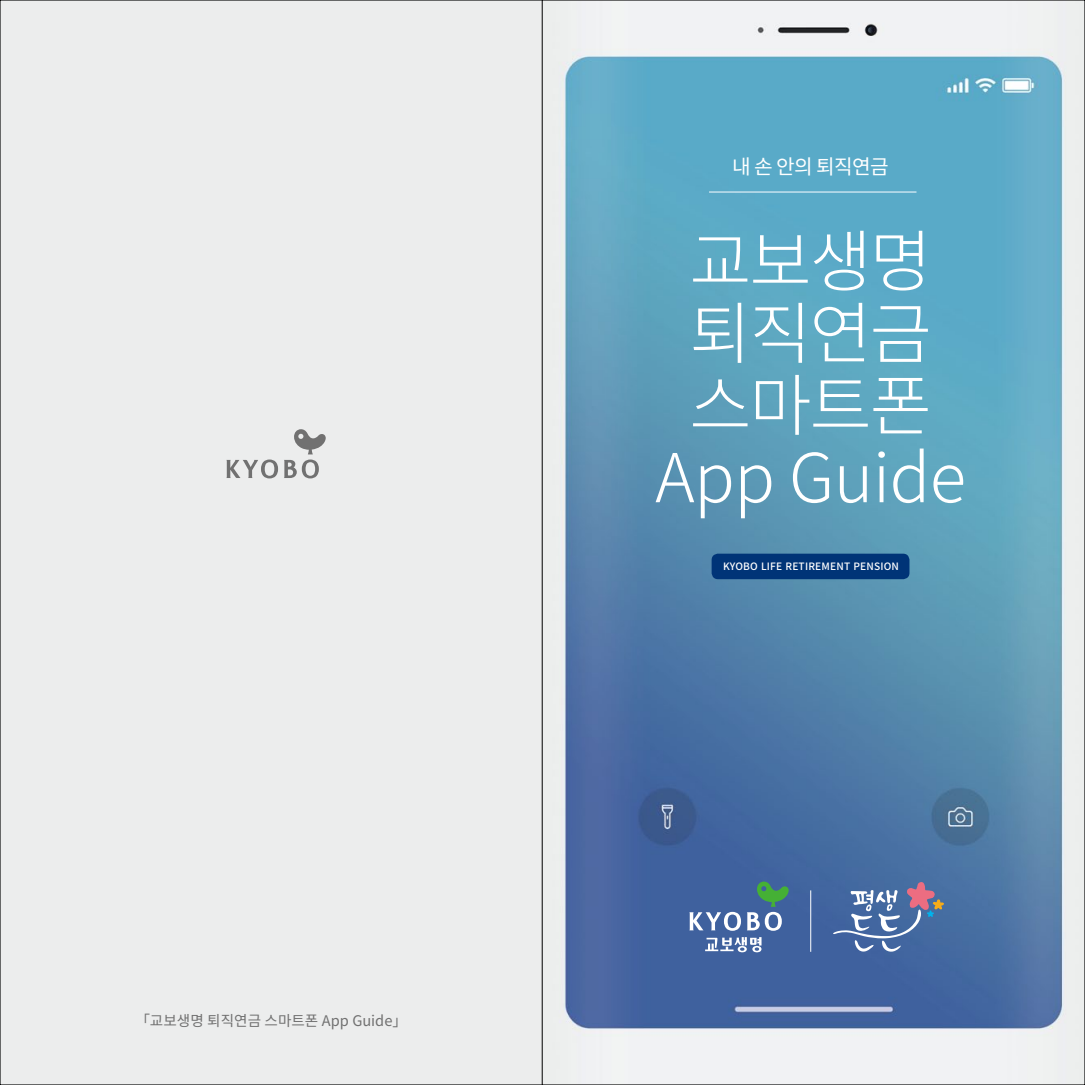
<style>
.page{position:relative;width:1085px;height:1085px;background:#fff}
.page>*{position:absolute;margin:0;border:0;box-sizing:border-box;transform-origin:0 0}
.t1{font:300 67.5px/72px "Noto Sans CJ Kkr";letter-spacing:-.03em;color:#fff;text-align:center}
.t2{font:20.25px "Noto Sans CJ Kkr";letter-spacing:-.03em;color:#fff}
.t3{font:14.62px "Noto Sans CJ Kkr";color:#717171}
.t4{font:500 10.12px "Noto Sans CJ Kkr";letter-spacing:.02em;color:#fff}
</style>
<div class="page">
<div style="left:0;top:0;width:541px;height:1084px;background:#eceded"></div>
<hr style="left:541px;top:0;width:1px;height:1084px;background:#000">
<svg style="left:542px;top:0;width:542px;height:1084px;background:#709fbe"></svg>
<h3 class="t3" style="left:135px;top:1012px;width:273px">「교보생명 퇴직연금 스마트폰 App Guide」</h3>
<h2 class="t2" style="left:732px;top:155px;width:158px">내 손 안의 퇴직연금</h2>
<h1 class="t1" style="left:655px;top:227px;width:312px">교보생명 퇴직연금 스마트폰<br>App Guide</h1>
<p class="t4" style="left:723px;top:560px;width:76px">KYOBO LIFE RETIRE</p>
<p class="t4" style="left:821px;top:560px;width:79px">MENT PENSION</p>
</div>
